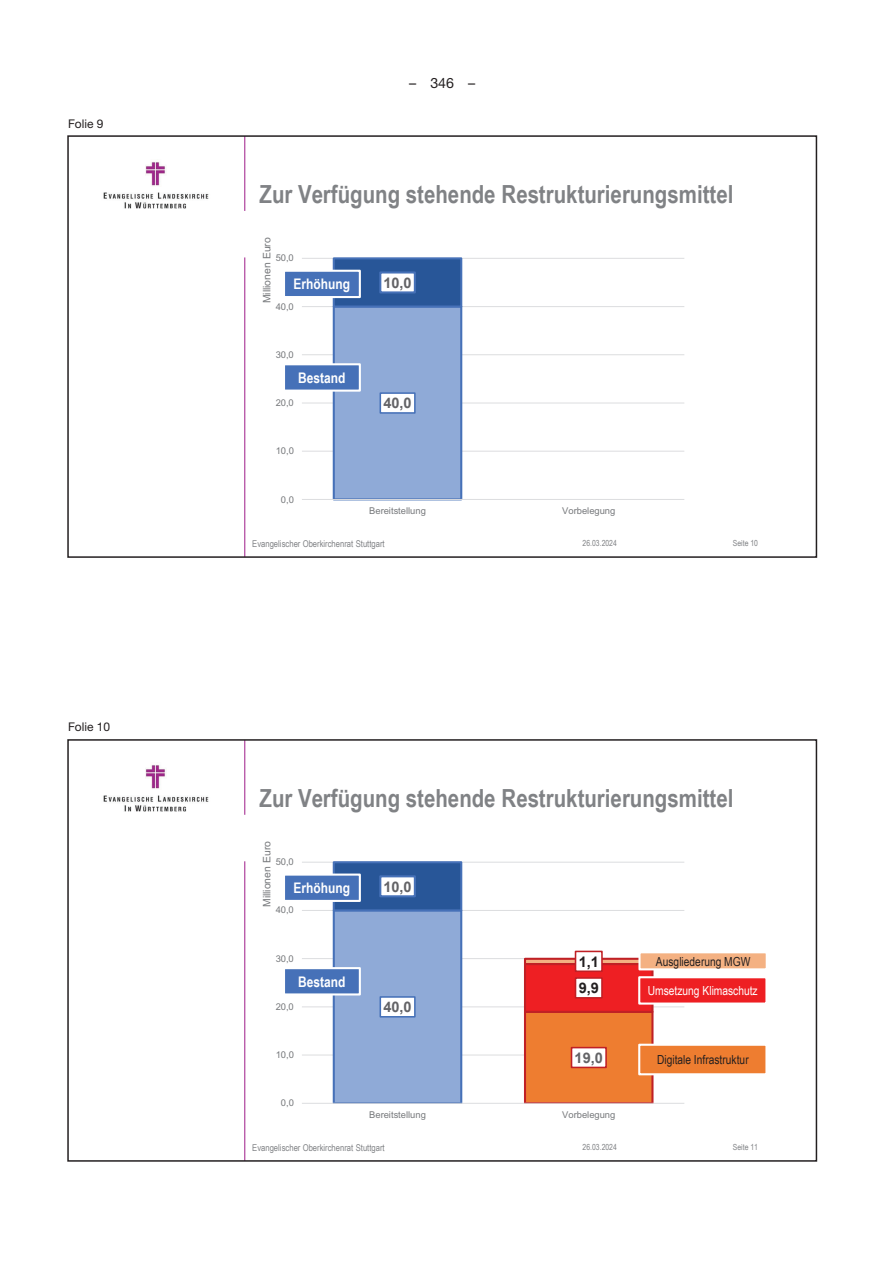
<style>
.page{position:relative;width:893px;height:1263px;background:#fff}
.page>*{position:absolute;margin:0;border:0;box-sizing:border-box;transform-origin:0 0}
.t1{font:700 24.9px "Arial Narrow";color:#808285}
.t2{font:700 14.55px "Arial Narrow";color:#fff}
.t3{font:700 14.55px "Arial";color:#636366}
.t4{font:700 14.55px "Arial";color:#231f20}
.t5{font:14.25px "Helvetica Neue";color:#231f20}
.t6{font:12.45px "Arial Narrow";color:#231f20}
.t7{font:12.45px "Arial Narrow";color:#fff}
.t8{font:12px "Helvetica Neue";color:#231f20}
.t9{font:10.35px "Arial";color:#76787b}
.t10{font:9.45px "Arial";color:#76787b}
.t11{font:9.3px "Arial";letter-spacing:.005em;color:#76787b}
.t12{font:9.3px "Arial Narrow";color:#808285}
.t13{font:8.4px "Arial Narrow";letter-spacing:.005em;color:#808285}
</style>
<div class="page">
<hr style="left:244px;top:136px;width:1px;height:75px;background:#a2248d">
<hr style="left:244px;top:257px;width:1px;height:300px;background:#a2248d">
<img style="left:103px;top:162px;width:106px;height:47px">
<svg style="left:302px;top:257px;width:383px;height:244px"></svg>
<hr style="left:302px;top:451px;width:382px;height:1px;background:#dcdddf">
<hr style="left:302px;top:403px;width:382px;height:1px;background:#dcdddf">
<hr style="left:302px;top:354px;width:382px;height:1px;background:#dcdddf">
<hr style="left:302px;top:306px;width:382px;height:1px;background:#dcdddf">
<hr style="left:302px;top:258px;width:382px;height:1px;background:#dcdddf">
<div style="left:334px;top:306px;width:127px;height:193px;background:#8faad7"></div>
<div style="left:333px;top:305px;width:129px;height:195px;border:2px solid #4671b8"></div>
<div style="left:334px;top:258px;width:127px;height:48px;background:#285698"></div>
<div style="left:333px;top:257px;width:129px;height:51px;border:2px solid #4671b8"></div>
<hr style="left:302px;top:499px;width:382px;height:1px;background:#dcdddf">
<div style="left:380px;top:393px;width:35px;height:20px;background:#fff"></div>
<div style="left:379px;top:392px;width:37px;height:22px;border:2px solid #4671b8"></div>
<div style="left:380px;top:272px;width:35px;height:20px;background:#fff"></div>
<div style="left:379px;top:271px;width:37px;height:22px;border:2px solid #4671b8"></div>
<div style="left:284px;top:364px;width:76px;height:27px;background:#4671b8"></div>
<div style="left:283px;top:363px;width:78px;height:29px;border:2px solid #fff"></div>
<div style="left:284px;top:271px;width:76px;height:26px;background:#4671b8"></div>
<div style="left:283px;top:270px;width:78px;height:28px;border:2px solid #fff"></div>
<div style="left:67px;top:135px;width:750px;height:423px;border:2px solid #231f20"></div>
<hr style="left:244px;top:740px;width:1px;height:75px;background:#a2248d">
<hr style="left:244px;top:861px;width:1px;height:300px;background:#a2248d">
<img style="left:103px;top:765px;width:106px;height:47px">
<svg style="left:302px;top:861px;width:383px;height:243px"></svg>
<hr style="left:302px;top:1055px;width:382px;height:1px;background:#dcdddf">
<hr style="left:302px;top:1006px;width:382px;height:1px;background:#dcdddf">
<hr style="left:302px;top:958px;width:382px;height:1px;background:#dcdddf">
<hr style="left:302px;top:910px;width:382px;height:1px;background:#dcdddf">
<hr style="left:302px;top:862px;width:382px;height:1px;background:#dcdddf">
<div style="left:334px;top:910px;width:127px;height:193px;background:#8faad7"></div>
<div style="left:333px;top:909px;width:129px;height:195px;border:2px solid #4671b8"></div>
<div style="left:525px;top:1012px;width:127px;height:91px;background:#ee7d30"></div>
<div style="left:524px;top:1011px;width:129px;height:93px;border:2px solid #c02025"></div>
<div style="left:525px;top:964px;width:127px;height:48px;background:#ee1f23"></div>
<div style="left:524px;top:963px;width:129px;height:50px;border:2px solid #c02025"></div>
<div style="left:525px;top:959px;width:127px;height:5px;background:#f4b182"></div>
<div style="left:524px;top:958px;width:129px;height:7px;border:2px solid #c02025"></div>
<div style="left:334px;top:862px;width:127px;height:48px;background:#285698"></div>
<div style="left:333px;top:861px;width:129px;height:50px;border:2px solid #4671b8"></div>
<hr style="left:302px;top:1103px;width:382px;height:1px;background:#dcdddf">
<div style="left:380px;top:997px;width:35px;height:20px;background:#fff"></div>
<div style="left:379px;top:996px;width:37px;height:21px;border:2px solid #4671b8"></div>
<div style="left:571px;top:1047px;width:35px;height:20px;background:#fff"></div>
<div style="left:571px;top:1047px;width:36px;height:21px;border:2px solid #c02025"></div>
<div style="left:575px;top:978px;width:27px;height:20px;background:#fff"></div>
<div style="left:575px;top:977px;width:28px;height:21px;border:2px solid #c02025"></div>
<div style="left:575px;top:951px;width:27px;height:20px;background:#fff"></div>
<div style="left:575px;top:951px;width:28px;height:21px;border:2px solid #c02025"></div>
<div style="left:380px;top:876px;width:35px;height:20px;background:#fff"></div>
<div style="left:379px;top:875px;width:37px;height:22px;border:2px solid #4671b8"></div>
<div style="left:639px;top:1045px;width:127px;height:29px;background:#ee7d30"></div>
<div style="left:638px;top:1044px;width:129px;height:31px;border:2px solid #fff"></div>
<div style="left:639px;top:952px;width:128px;height:17px;background:#f4b182"></div>
<div style="left:638px;top:951px;width:130px;height:19px;border:2px solid #fff"></div>
<div style="left:639px;top:977px;width:127px;height:26px;background:#ee1f23"></div>
<div style="left:638px;top:976px;width:129px;height:28px;border:2px solid #fff"></div>
<div style="left:284px;top:968px;width:76px;height:26px;background:#4671b8"></div>
<div style="left:283px;top:967px;width:78px;height:28px;border:2px solid #fff"></div>
<div style="left:284px;top:874px;width:76px;height:27px;background:#4671b8"></div>
<div style="left:283px;top:873px;width:78px;height:29px;border:2px solid #fff"></div>
<div style="left:67px;top:739px;width:750px;height:423px;border:2px solid #231f20"></div>
<p class="t8" style="left:68px;top:116px;width:37px">Folie 9</p>
<p class="t8" style="left:68px;top:720px;width:44px">Folie 10</p>
<h3 class="t5" style="left:409px;top:74px;width:68px">– 346 –</h3>
<h1 class="t1" style="left:259px;top:176px;width:475px">Zur Verfügung stehende Restrukturierungsmittel</h1>
<p class="t9" style="left:261px;top:303px;width:67px;rotate:-90deg">Millionen Euro</p>
<p class="t11" style="left:276px;top:253px;width:20px">50,0</p>
<h2 class="t2" style="left:294px;top:273px;width:58px">Erhöhung</h2>
<p class="t11" style="left:276px;top:301px;width:20px">40,0</p>
<p class="t11" style="left:276px;top:349px;width:20px">30,0</p>
<h2 class="t2" style="left:298px;top:367px;width:49px">Bestand</h2>
<p class="t11" style="left:276px;top:397px;width:20px">20,0</p>
<p class="t10" style="left:276px;top:445px;width:20px">10,0</p>
<p class="t11" style="left:281px;top:494px;width:15px">0,0</p>
<h2 class="t3" style="left:383px;top:273px;width:30px">10,0</h2>
<h2 class="t3" style="left:383px;top:394px;width:30px">40,0</h2>
<p class="t11" style="left:369px;top:505px;width:58px">Bereitstellung</p>
<p class="t11" style="left:562px;top:505px;width:55px">Vorbelegung</p>
<p class="t12" style="left:252px;top:537px;width:134px">Evangelischer Oberkirchenrat Stuttgart</p>
<p class="t13" style="left:582px;top:537px;width:36px">26.03.2024</p>
<p class="t13" style="left:733px;top:537px;width:27px">Seite 10</p>
<h1 class="t1" style="left:259px;top:779px;width:475px">Zur Verfügung stehende Restrukturierungsmittel</h1>
<p class="t9" style="left:261px;top:907px;width:67px;rotate:-90deg">Millionen Euro</p>
<p class="t11" style="left:276px;top:857px;width:20px">50,0</p>
<h2 class="t2" style="left:294px;top:877px;width:58px">Erhöhung</h2>
<p class="t11" style="left:276px;top:905px;width:20px">40,0</p>
<p class="t11" style="left:276px;top:953px;width:20px">30,0</p>
<h2 class="t2" style="left:298px;top:971px;width:49px">Bestand</h2>
<p class="t11" style="left:276px;top:1001px;width:20px">20,0</p>
<p class="t10" style="left:276px;top:1049px;width:20px">10,0</p>
<p class="t11" style="left:281px;top:1098px;width:15px">0,0</p>
<h2 class="t3" style="left:383px;top:877px;width:30px">10,0</h2>
<h2 class="t3" style="left:383px;top:997px;width:30px">40,0</h2>
<h2 class="t4" style="left:579px;top:952px;width:22px">1,1</h2>
<h2 class="t4" style="left:579px;top:978px;width:22px">9,9</h2>
<h2 class="t3" style="left:575px;top:1048px;width:30px">19,0</h2>
<p class="t11" style="left:369px;top:1109px;width:58px">Bereitstellung</p>
<p class="t11" style="left:562px;top:1109px;width:55px">Vorbelegung</p>
<h3 class="t6" style="left:656px;top:952px;width:96px">Ausgliederung MGW</h3>
<h3 class="t7" style="left:648px;top:982px;width:111px">Umsetzung Klimaschutz</h3>
<h3 class="t6" style="left:657px;top:1051px;width:93px">Digitale Infrastruktur</h3>
<p class="t12" style="left:252px;top:1141px;width:134px">Evangelischer Oberkirchenrat Stuttgart</p>
<p class="t13" style="left:582px;top:1141px;width:36px">26.03.2024</p>
<p class="t13" style="left:733px;top:1141px;width:27px">Seite 11</p>
</div>
